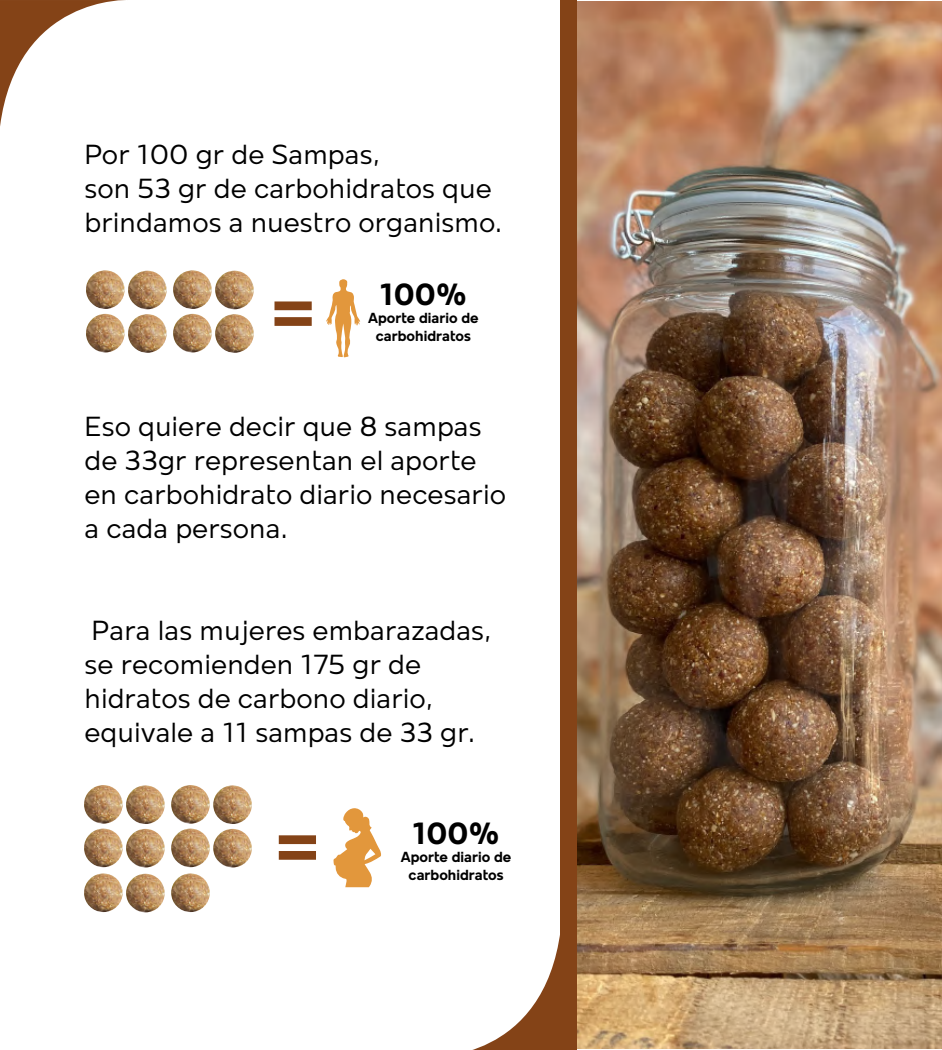
<style>
.page{position:relative;width:942px;height:1050px;background:#fff}
.page>*{position:absolute;margin:0;border:0;box-sizing:border-box;transform-origin:0 0}
.t1{font:700 82.5px "Mollen Personal Use";color:#844317}
.t2{font:700 31.5px "Mollen Personal Use";color:#000}
.t3{font:28.35px/34px "Mollen Personal Use";color:#000}
.t4{font:700 15px/18px "Mollen Personal Use";color:#000;text-align:center}
</style>
<div class="page">
<img style="left:577px;top:1px;width:365px;height:1048px">
<div style="left:560px;top:0;width:17px;height:1050px;background:#844317"></div>
<img style="left:86px;top:270px;width:39px;height:39px;border-radius:19px">
<img style="left:86px;top:314px;width:39px;height:38px;border-radius:19px">
<img style="left:128px;top:271px;width:39px;height:38px;border-radius:19px">
<img style="left:128px;top:314px;width:39px;height:39px;border-radius:19px">
<img style="left:173px;top:270px;width:39px;height:39px;border-radius:19px">
<img style="left:173px;top:314px;width:39px;height:38px;border-radius:19px">
<img style="left:215px;top:271px;width:39px;height:38px;border-radius:19px">
<img style="left:215px;top:314px;width:39px;height:39px;border-radius:19px">
<img style="left:84px;top:785px;width:39px;height:39px;border-radius:19px">
<img style="left:84px;top:829px;width:39px;height:38px;border-radius:19px">
<img style="left:126px;top:785px;width:39px;height:39px;border-radius:19px">
<img style="left:126px;top:829px;width:39px;height:39px;border-radius:19px">
<img style="left:171px;top:785px;width:39px;height:39px;border-radius:19px">
<img style="left:84px;top:873px;width:39px;height:39px;border-radius:19px">
<img style="left:126px;top:874px;width:39px;height:38px;border-radius:19px">
<img style="left:171px;top:873px;width:39px;height:39px;border-radius:19px">
<img style="left:171px;top:829px;width:39px;height:38px;border-radius:19px">
<img style="left:213px;top:785px;width:39px;height:39px;border-radius:19px">
<img style="left:213px;top:829px;width:39px;height:39px;border-radius:19px">
<svg style="left:0;top:0;width:126px;height:126px"></svg>
<svg style="left:472px;top:935px;width:88px;height:115px"></svg>
<svg style="left:326px;top:279px;width:34px;height:78px"></svg>
<svg style="left:333px;top:808px;width:48px;height:79px"></svg>
<p class="t3" style="left:84px;top:137px;width:419px">Por 100 gr de Sampas,<br>son 53 gr de carbohidratos que brindamos a nuestro organismo.</p>
<h1 class="t1" style="left:269px;top:260px;width:49px">=</h1>
<p class="t2" style="left:380px;top:277px;width:89px">100%</p>
<p class="t4" style="left:368px;top:309px;width:112px">Aporte diario de carbohidratos</p>
<p class="t3" style="left:84px;top:409px;width:423px">Eso quiere decir que 8 sampas de 33gr representan el aporte en carbohidrato diario necesario a cada persona.</p>
<p class="t3" style="left:84px;top:613px;width:409px">Para las mujeres embarazadas, se recomienden 175 gr de hidratos de carbono diario, equivale a 11 sampas de 33 gr.</p>
<h1 class="t1" style="left:273px;top:794px;width:49px">=</h1>
<p class="t2" style="left:412px;top:816px;width:89px">100%</p>
<p class="t4" style="left:401px;top:848px;width:112px">Aporte diario de carbohidratos</p>
</div>
